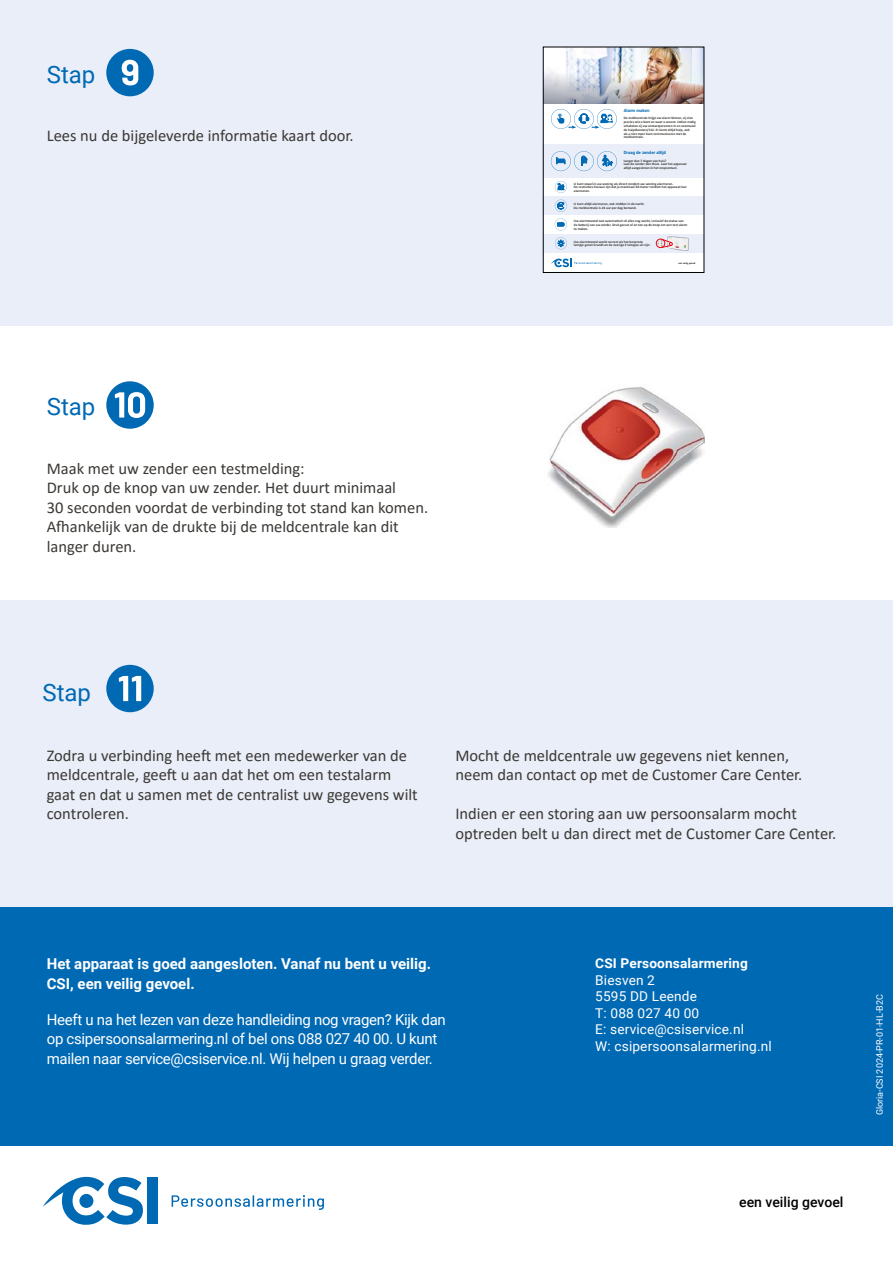
<style>
.page{position:relative;width:893px;height:1263px;background:#fff}
.page>*{position:absolute;margin:0;border:0;box-sizing:border-box;transform-origin:0 0}
.t1{font:24px "Roboto";color:#0069b4}
.t2{font:16.5px/19.5px "Calibri";color:#3b3834}
.t3{font:15px/19.5px "Roboto";letter-spacing:-.02em;color:#fff}
.t4{font:700 15px/19.5px "Roboto";color:#fff}
.t5{font:500 14.1px "Roboto";color:#000}
.t6{font:13.5px/16.5px "Roboto";letter-spacing:.01em;color:#fff}
.t7{font:700 13.5px "Roboto";letter-spacing:.01em;color:#fff}
.t8{font:9px "Roboto";color:#fff}
.t9{font:700 4.35px "Roboto";color:#0069b4}
.t10{font:700 3.45px/3.8px "Calibri";color:#3b3834}
.t11{font:500 2.25px "Roboto";color:#000}
</style>
<div class="page">
<div style="left:0;top:600px;width:893px;height:308px;background:#e9eef9"></div>
<div style="left:106px;top:381px;width:48px;height:48px;background:#0069b4;border-radius:50%"></div>
<svg style="left:115px;top:392px;width:30px;height:26px"></svg>
<div style="left:0;top:0;width:893px;height:325px;background:#e9eef9"></div>
<div style="left:106px;top:49px;width:48px;height:47px;background:#0069b4;border-radius:50%"></div>
<svg style="left:122px;top:60px;width:16px;height:25px"></svg>
<div style="left:543px;top:47px;width:161px;height:225px;background:#fff"></div>
<div style="left:543px;top:196px;width:161px;height:19px;background:#e9eef9"></div>
<div style="left:543px;top:234px;width:161px;height:19px;background:#e9eef9"></div>
<svg style="left:555px;top:181px;width:12px;height:12px"></svg>
<svg style="left:555px;top:200px;width:12px;height:12px"></svg>
<svg style="left:555px;top:218px;width:12px;height:12px"></svg>
<svg style="left:555px;top:237px;width:12px;height:12px"></svg>
<img style="left:667px;top:236px;width:21px;height:14px">
<svg style="left:656px;top:239px;width:16px;height:9px"></svg>
<svg style="left:551px;top:259px;width:51px;height:8px"></svg>
<div style="left:543px;top:144px;width:161px;height:34px;background:#e9eef9"></div>
<svg style="left:551px;top:109px;width:66px;height:20px"></svg>
<svg style="left:551px;top:151px;width:66px;height:20px"></svg>
<img style="left:545px;top:49px;width:157px;height:55px">
<img style="left:548px;top:387px;width:157px;height:140px">
<div style="left:0;top:908px;width:893px;height:238px;background:#0069b4"></div>
<div style="left:106px;top:665px;width:48px;height:47px;background:#0069b4;border-radius:50%"></div>
<svg style="left:119px;top:676px;width:22px;height:25px"></svg>
<svg style="left:172px;top:1195px;width:152px;height:15px"></svg>
<div style="left:147px;top:1178px;width:10px;height:46px;background:#0069b4"></div>
<svg style="left:43px;top:1177px;width:100px;height:48px"></svg>
<div style="left:79px;top:1194px;width:14px;height:14px;background:#0069b4;border-radius:50%"></div>
<h1 class="t1" style="left:47px;top:57px;width:50px">Stap</h1>
<h2 class="t2" style="left:47px;top:126px;width:308px">Lees nu de bijgeleverde informatie kaart door.</h2>
<p class="t9" style="left:624px;top:108px;width:27px">Alarm maken</p>
<p class="t10" style="left:624px;top:116px;width:74px">De meldcentrale krijgt uw alarm binnen, zij zien precies wie u bent en waar u woont. Indien nodig schakelen zij uw contactpersonen in en eventueel de hulpdiensten/112. Er komt altijd hulp, ook<br>als u niet meer kunt communiceren met de meldcentrale.</p>
<p class="t9" style="left:624px;top:150px;width:44px">Draag de zender altijd</p>
<p class="t10" style="left:624px;top:158px;width:64px">Langer dan 7 dagen van huis?<br>Laat de zender dan thuis. Laat het apparaat altijd aangesloten in het stopcontact.</p>
<p class="t10" style="left:574px;top:181px;width:114px">U kunt zowel in uw woning als direct rondom uw woning alarmeren.<br>De restricties hieraan zijn dat je maximaal 30 meter rondom het apparaat kan alarmeren.</p>
<p class="t10" style="left:574px;top:202px;width:72px">U kunt altijd alarmeren, ook midden in de nacht.<br>De meldcentrale is 24 uur per dag bemand.</p>
<p class="t10" style="left:574px;top:219px;width:115px">Uw alarmtoestel test automatisch of alles nog werkt, inclusief de status van de batterij van uw zender. Druk gerust af en toe op de knop om een test alarm te maken.</p>
<p class="t10" style="left:574px;top:239px;width:78px">Uw alarmtoestel werkt correct als het bovenste lampje groen brandt en de overige 2 lampjes uit zijn:</p>
<p class="t11" style="left:678px;top:261px;width:19px">een veilig gevoel</p>
<h1 class="t1" style="left:47px;top:390px;width:50px">Stap</h1>
<h2 class="t2" style="left:47px;top:458px;width:383px">Maak met uw zender een testmelding:<br>Druk op de knop van uw zender. Het duurt minimaal<br>30 seconden voordat de verbinding tot stand kan komen.<br>Afhankelijk van de drukte bij de meldcentrale kan dit langer duren.</h2>
<h1 class="t1" style="left:43px;top:675px;width:50px">Stap</h1>
<h2 class="t2" style="left:47px;top:745px;width:373px">Zodra u verbinding heeft met een medewerker van de meldcentrale, geeft u aan dat het om een testalarm gaat en dat u samen met de centralist uw gegevens wilt controleren.</h2>
<h2 class="t2" style="left:455px;top:745px;width:348px">Mocht de meldcentrale uw gegevens niet kennen, neem dan contact op met de Customer Care Center.</h2>
<h2 class="t2" style="left:455px;top:803px;width:382px">Indien er een storing aan uw persoonsalarm mocht optreden belt u dan direct met de Customer Care Center.</h2>
<h3 class="t4" style="left:47px;top:953px;width:386px">Het apparaat is goed aangesloten. Vanaf nu bent u veilig.<br>CSI, een veilig gevoel.</h3>
<h3 class="t3" style="left:47px;top:1009px;width:401px">Heeft u na het lezen van deze handleiding nog vragen? Kijk dan op csipersoonsalarmering.nl of bel ons 088 027 40 00. U kunt mailen naar service@csiservice.nl. Wij helpen u graag verder.</h3>
<h3 class="t7" style="left:595px;top:954px;width:154px">CSI Persoonsalarmering</h3>
<h3 class="t6" style="left:595px;top:971px;width:178px">Biesven 2<br>5595 DD Leende<br>T: 088 027 40 00<br>E: service@csiservice.nl<br>W: csipersoonsalarmering.nl</h3>
<h3 class="t5" style="left:739px;top:1192px;width:106px">een veilig gevoel</h3>
<h3 class="t8" style="left:873px;top:1115px;width:123px;rotate:-90deg">Gloria-CSI 2024-PR-01-HL-B2C</h3>
</div>
